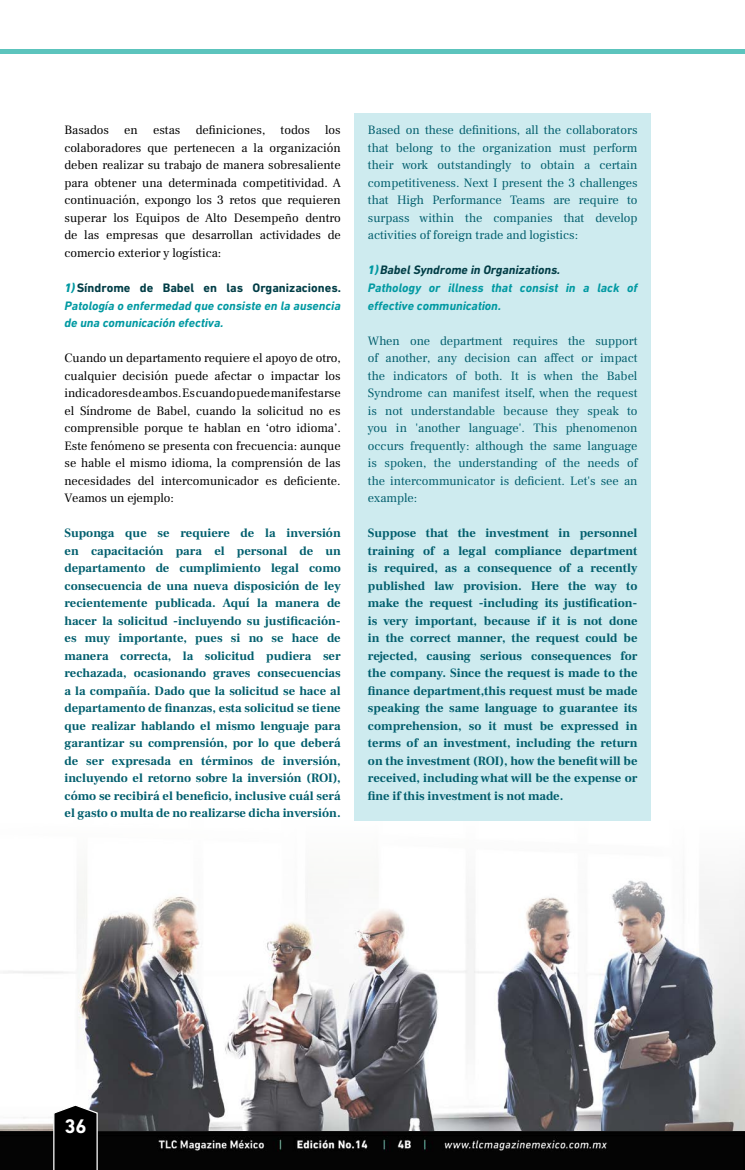
<style>
.page{position:relative;width:745px;height:1170px;background:#fff}
.page>*{position:absolute;margin:0;border:0;box-sizing:border-box;transform-origin:0 0}
.t1{font:700 20px "DIN Next CYR";color:#fff}
.t2{font:700 12.5px/17.5px "Frank Ruhl Libre";color:#015e6d;text-align:justify}
.t3{font:12.5px/17.5px "Frank Ruhl Libre";color:#000;text-align:justify}
.t4{font:12.5px/17.5px "Frank Ruhl Libre";color:#015e6d;text-align:justify}
.t5{font:italic 700 12.5px/17.5px "DIN Next CYR";color:#0099a2;text-align:justify}
.s1{font-weight:800}
.s2{font-style:normal;color:#013d46}
.s3{color:#013d46}
</style>
<div class="page">
<img style="left:0;top:820px;width:745px;height:349px">
<div style="left:354px;top:113px;width:296px;height:707px;background:#ceebef"></div>
<svg style="left:53px;top:1103px;width:45px;height:66px;background:#222223"></svg>
<div style="left:0;top:49px;width:744px;height:5px;background:#5cc4bd"></div>
<p class="t3" style="left:64px;top:121px;width:277px">Basados en estas definiciones, todos los colaboradores que pertenecen a la organización deben realizar su trabajo de manera sobresaliente para obtener una determinada competitividad. A continuación, expongo los 3 retos que requieren superar los Equipos de Alto Desempeño dentro de las empresas que desarrollan actividades de comercio exterior y logística:</p>
<p class="t5" style="left:64px;top:279px;width:278px"><span class="s1">1)</span><span class="s2">Síndrome de Babel en las Organizaciones.<br></span>Patología o enfermedad que consiste en la ausencia de una comunicación efectiva.</p>
<p class="t3" style="left:64px;top:349px;width:277px">Cuando un departamento requiere el apoyo de otro, cualquier decisión puede afectar o impactar los indicadores de ambos. Es cuando puede manifestarse el Síndrome de Babel, cuando la solicitud no es comprensible porque te hablan en ‘otro idioma’.<br>Este fenómeno se presenta con frecuencia: aunque se hable el mismo idioma, la comprensión de las necesidades del intercomunicador es deficiente.<br>Veamos un ejemplo:</p>
<p class="t2" style="left:64px;top:524px;width:277px">Suponga que se requiere de la inversión en capacitación para el personal de un departamento de cumplimiento legal como consecuencia de una nueva disposición de ley recientemente publicada. Aquí la manera de hacer la solicitud -incluyendo su justificación&shy;es muy importante, pues si no se hace de manera correcta, la solicitud pudiera ser rechazada, ocasionando graves consecuencias a la compañía. Dado que la solicitud se hace al departamento de finanzas, esta solicitud se tiene que realizar hablando el mismo lenguaje para garantizar su comprensión, por lo que deberá de ser expresada en términos de inversión, incluyendo el retorno sobre la inversión (ROI), cómo se recibirá el beneficio, inclusive cuál será el gasto o multa de no realizarse dicha inversión.</p>
<p class="t4" style="left:367px;top:121px;width:271px">Based on these definitions, all the collaborators that belong to the organization must perform their work outstandingly to obtain a certain competitiveness. Next I present the 3 challenges that High Performance Teams are require to surpass within the companies that develop activities of foreign trade and logistics:</p>
<p class="t5" style="left:367px;top:261px;width:271px;text-align:left"><span class="s1">1)</span><span class="s3">Babel Syndrome in Organizations.<br></span>Pathology or illness that consist in a lack of effective communication.</p>
<p class="t4" style="left:367px;top:331px;width:271px">When one department requires the support of another, any decision can affect or impact the indicators of both. It is when the Babel Syndrome can manifest itself, when the request is not understandable because they speak to you in 'another language'. This phenomenon occurs frequently: although the same language is spoken, the understanding of the needs of the intercommunicator is deficient. Let's see an example:</p>
<p class="t2" style="left:367px;top:524px;width:271px">Suppose that the investment in personnel training of a legal compliance department is required, as a consequence of a recently published law provision. Here the way to make the request -including its justification&shy;is very important, because if it is not done in the correct manner, the request could be rejected, causing serious consequences for the company. Since the request is made to the finance department,this request must be made speaking the same language to guarantee its comprehension, so it must be expressed in terms of an investment, including the return on the investment (ROI), how the benefit will be received, including what will be the expense or fine if this investment is not made.</p>
<h1 class="t1" style="left:64px;top:1114px;width:24px">36</h1>
</div>
